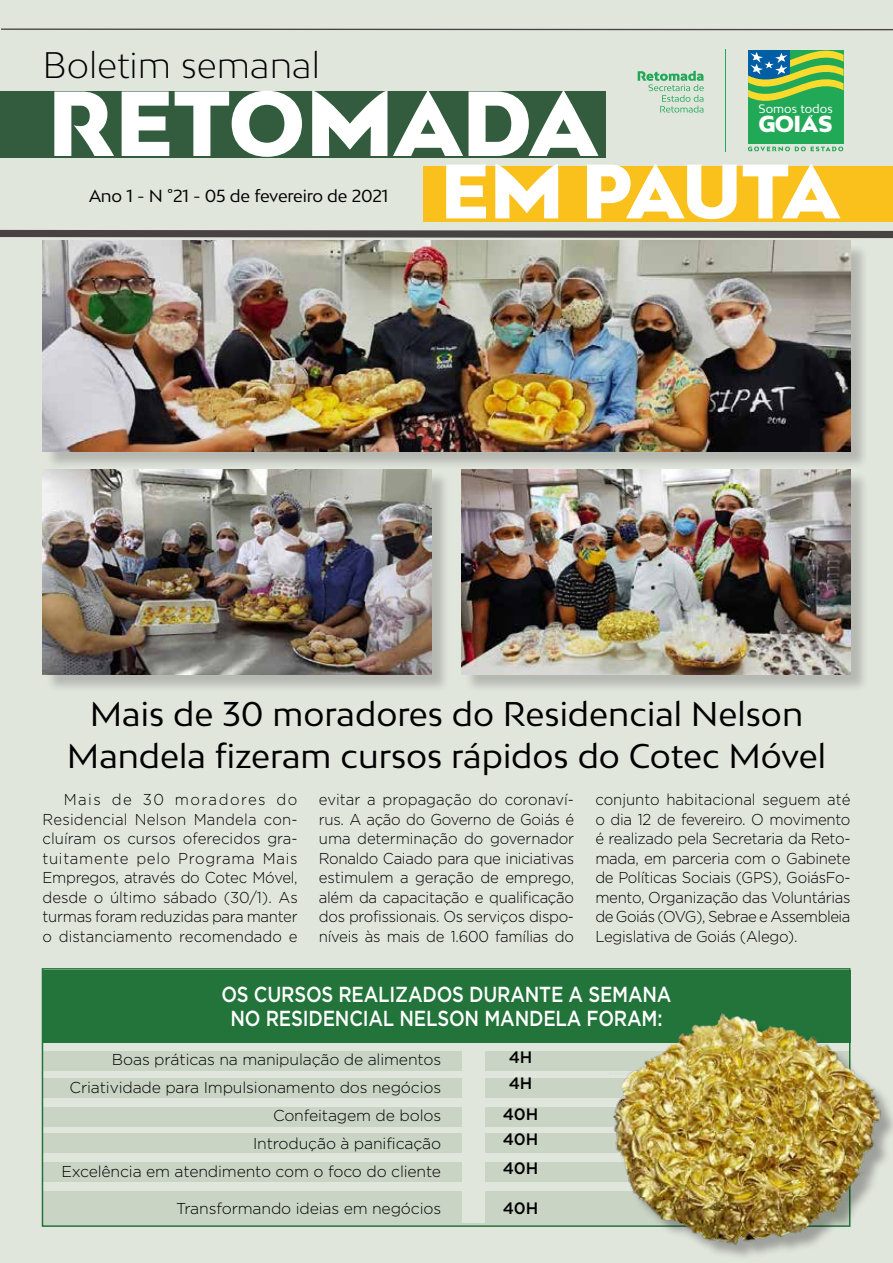
<style>
.page{position:relative;width:893px;height:1263px;background:#fff}
.page>*{position:absolute;margin:0;border:0;box-sizing:border-box;transform-origin:0 0}
.t1{font:900 87px "Bw Mitga";color:#fff}
.t2{font:900 72.75px "Bw Mitga";letter-spacing:-.02em;color:#fff}
.t3{font:300 34.95px "Bw Mitga";color:#000}
.t4{font:32.4px/42px "Bw Mitga";color:#000;text-align:center}
.t5{font:900 21.9px "Bw Mitga";letter-spacing:-.02em;color:#fff}
.t6{font:500 21.75px/24px "Gotham";letter-spacing:-.01em;color:#fff;text-align:center;scale:.85 1}
.t7{font:16.5px "Bw Mitga";letter-spacing:-.01em;color:#000}
.t8{font:500 16.5px/25.7px "Gotham";letter-spacing:-.01em;color:#000}
.t9{font:300 15.75px/19.5px "Gotham";letter-spacing:-.01em;color:#000;text-align:justify;scale:.95 1}
.t10{font:300 15.75px/28px "Gotham";letter-spacing:-.01em;color:#000;text-align:right}
.t11{font:11.55px "Bw Mitga";letter-spacing:.005em;color:#fff}
</style>
<div class="page">
<div style="left:0;top:234px;width:893px;height:1029px;background:#e1e6dd"></div>
<div style="left:43px;top:971px;width:807px;height:72px;background:#22743b"></div>
<div style="left:43px;top:1077px;width:807px;height:20px;background:#cad4c5"></div>
<div style="left:43px;top:1051px;width:807px;height:20px;background:#cad4c5"></div>
<div style="left:43px;top:1106px;width:807px;height:20px;background:#cad4c5"></div>
<div style="left:43px;top:1132px;width:807px;height:20px;background:#cad4c5"></div>
<div style="left:43px;top:1161px;width:807px;height:20px;background:#cad4c5"></div>
<div style="left:43px;top:1191px;width:807px;height:34px;background:#cad4c5"></div>
<div style="left:42px;top:968px;width:808px;height:259px;border:2px solid #22743b"></div>
<div style="left:0;top:0;width:893px;height:234px;background:#e1e6dd"></div>
<div style="left:0;top:91px;width:605px;height:67px;background:#325c3d"></div>
<div style="left:423px;top:166px;width:470px;height:56px;background:#fac01c"></div>
<svg style="left:0;top:230px;width:893px;height:8px;background:#575352"></svg>
<svg style="left:638px;top:71px;width:66px;height:42px"></svg>
<div style="left:748px;top:50px;width:95px;height:94px;background:#22a957"></div>
<svg style="left:748px;top:147px;width:95px;height:4px"></svg>
<svg style="left:748px;top:50px;width:95px;height:67px"></svg>
<hr style="left:726px;top:49px;width:1px;height:102px;background:#22a957">
<svg style="left:1px;top:29px;width:892px;height:1px"></svg>
<div style="left:462px;top:1048px;width:23px;height:174px;background:#e1e6dd"></div>
<div style="left:45px;top:471px;width:405px;height:222px;background:#000;opacity:.2"></div>
<img style="left:43px;top:469px;width:389px;height:205px">
<div style="left:45px;top:243px;width:824px;height:226px;background:#000;opacity:.2"></div>
<img style="left:43px;top:240px;width:807px;height:211px">
<div style="left:464px;top:471px;width:405px;height:222px;background:#000;opacity:.2"></div>
<img style="left:461px;top:469px;width:389px;height:205px">
<div style="left:616px;top:1016px;width:277px;height:245px;background:#000;opacity:.3"></div>
<img style="left:609px;top:985px;width:275px;height:276px">
<h3 class="t3" style="left:43px;top:43px;width:279px">Boletim semanal</h3>
<h1 class="t1" style="left:47px;top:65px;width:551px">RETOMADA</h1>
<p class="t11" style="left:758px;top:102px;width:76px">Somos todos</p>
<h3 class="t5" style="left:758px;top:109px;width:76px">GOIAS</h3>
<p class="t7" style="left:89px;top:185px;width:301px">Ano 1 - N °21 - 05 de fevereiro de 2021</p>
<h2 class="t2" style="left:440px;top:143px;width:400px">EM PAUTA</h2>
<h3 class="t4" style="left:67px;top:692px;width:761px">Mais de 30 moradores do Residencial Nelson<br>Mandela fizeram cursos rápidos do Cotec Móvel</h3>
<p class="t9" style="left:43px;top:790px;width:270px;text-indent:21px">Mais de 30 moradores do Residencial Nelson Mandela con&shy;cluíram os cursos oferecidos gra&shy;tuitamente pelo Programa Mais Empregos, através do Cotec Móvel, desde o último sábado (30/1). As turmas foram reduzidas para manter o distanciamento recomendado e</p>
<p class="t9" style="left:319px;top:790px;width:270px">evitar a propagação do coronaví&shy;rus. A ação do Governo de Goiás é uma determinação do governador Ronaldo Caiado para que iniciativas estimulem a geração de emprego, além da capacitação e qualificação dos profissionais. Os serviços dispo&shy;níveis às mais de 1.600 famílias do</p>
<p class="t9" style="left:595px;top:790px;width:270px">conjunto habitacional seguem até o dia 12 de fevereiro. O movimento é realizado pela Secretaria da Reto&shy;mada, em parceria com o Gabinete de Políticas Sociais (GPS), GoiásFo&shy;mento, Organização das Voluntárias de Goiás (OVG), Sebrae e Assembleia Legislativa de Goiás (Alego).</p>
<h3 class="t6" style="left:221px;top:982px;width:531px">OS CURSOS REALIZADOS DURANTE A SEMANA<br>NO RESIDENCIAL NELSON MANDELA FORAM:</h3>
<p class="t10" style="left:62px;top:1045px;width:381px">Boas práticas na manipulação de alimentos Criatividade para Impulsionamento dos negócios Confeitagem de bolos<br>Introdução à panificação<br>Excelência em atendimento com o foco do cliente</p>
<p class="t10" style="left:176px;top:1194px;width:267px">Transformando ideias em negócios</p>
<p class="t8" style="left:509px;top:1044px;width:25px">4H<br>4H</p>
<p class="t8" style="left:503px;top:1102px;width:37px;line-height:24.8px">40H<br>40H</p>
<p class="t8" style="left:503px;top:1155px;width:37px">40H</p>
<p class="t8" style="left:503px;top:1195px;width:37px">40H</p>
</div>
